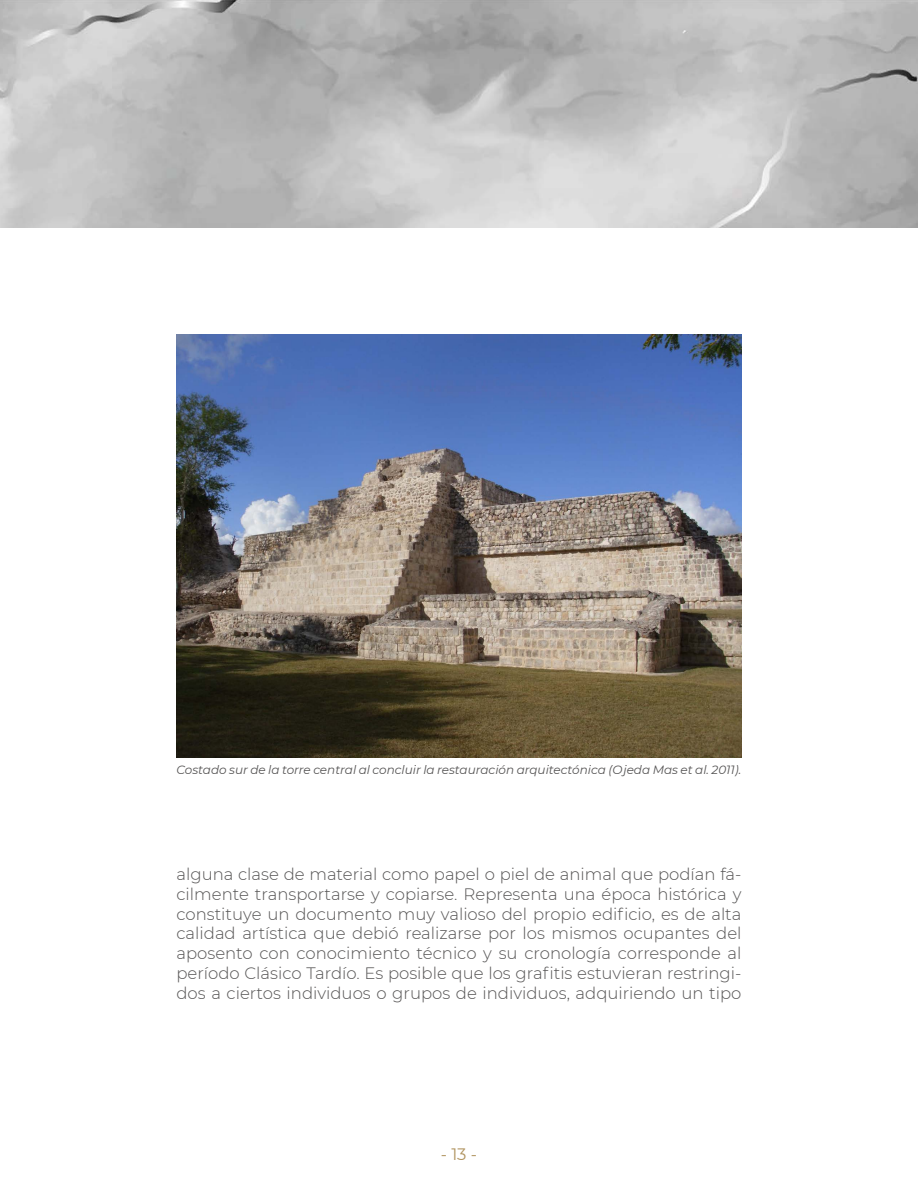
<style>
.page{position:relative;width:918px;height:1188px;background:#fff}
.page>*{position:absolute;margin:0;border:0;box-sizing:border-box;transform-origin:0 0}
.t1{font:16.5px/19.8px "Montserrat Light 2";color:#555454}
.t2{font:300 16.5px "Montserrat";color:#555454}
.t3{font:16.5px "Montserrat";color:#b0935e}
.t4{font:italic 12px "Montserrat";color:#555454}
.s1{font-family:"Montserrat Light 2";font-weight:400}
</style>
<div class="page">
<img style="left:0;top:0;width:918px;height:228px">
<img style="left:177px;top:334px;width:564px;height:424px">
<p class="t4" style="left:177px;top:762px;width:566px">Costado sur de la torre central al concluir la restauración arquitectónica (Ojeda Mas et al. 2011).</p>
<p class="t1" style="left:177px;top:864px;width:567px">alguna clase de material como papel o piel de animal que podían fá&shy;cilmente transportarse y copiarse. Representa una época histórica y</p>
<p class="t2" style="left:177px;top:903px;width:567px">constituye un documento muy valioso del propio edificio, es de alta</p>
<p class="t1" style="left:177px;top:923px;width:567px">calidad artística que debió realizarse por los mismos ocupantes del aposento con conocimiento técnico y su cronología corresponde al</p>
<p class="t2" style="left:177px;top:962px;width:567px">período Clásico Tardío. Es posible que los grafitis estuvieran restringi<span class="s1">-</span></p>
<p class="t1" style="left:177px;top:982px;width:566px">dos a ciertos individuos o grupos de individuos, adquiriendo un tipo</p>
<p class="t3" style="left:441px;top:1143px;width:38px">- 13 -</p>
</div>
